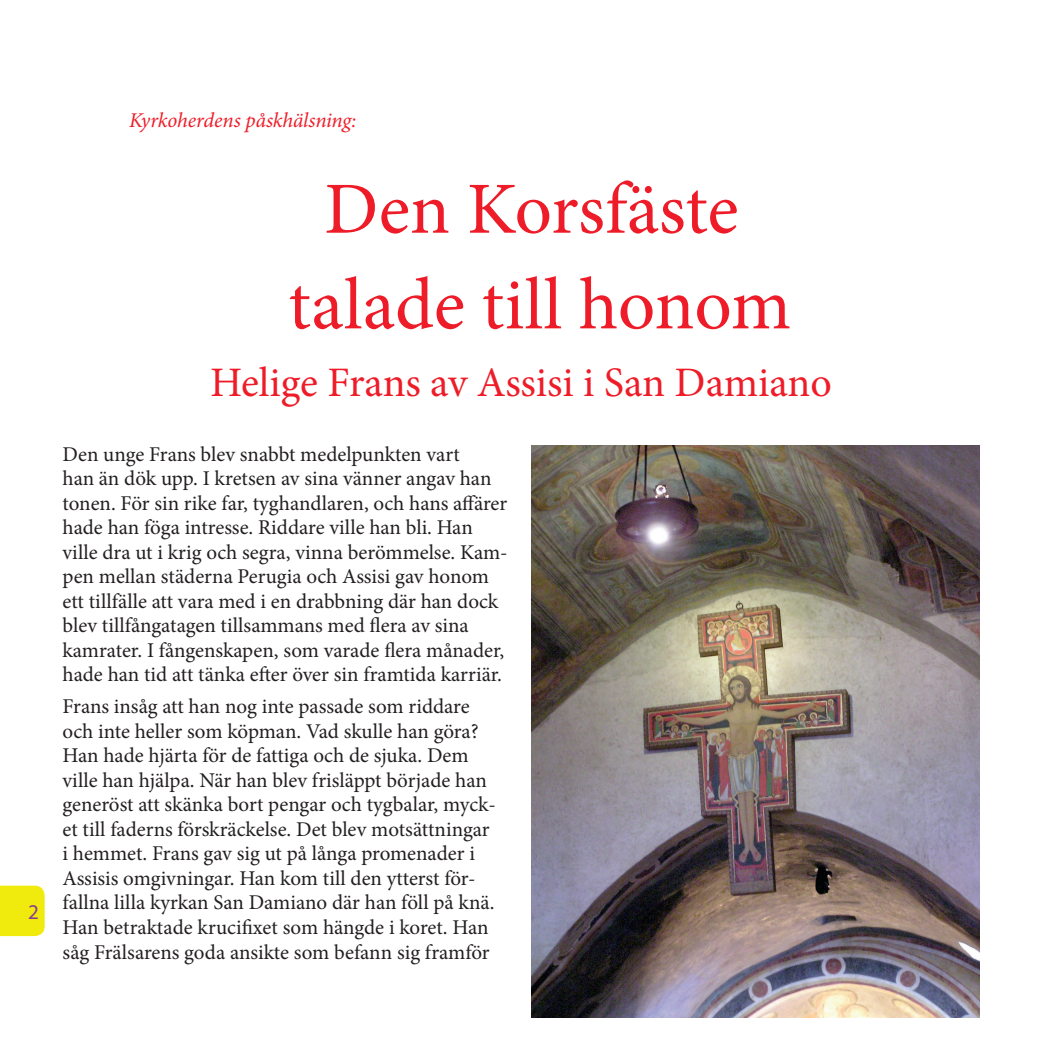
<style>
.page{position:relative;width:1042px;height:1042px;background:#fff}
.page>*{position:absolute;margin:0;border:0;box-sizing:border-box;transform-origin:0 0}
.t1{font:73.5px/95.5px "Minion Pro";color:#ee1c28;text-align:center}
.t2{font:42px "Minion Pro";letter-spacing:-.005em;color:#ee1c28}
.t3{font:21px/24.5px "Minion Pro";color:#231f20}
.t4{font:italic 21px "Minion Pro";letter-spacing:-.005em;color:#ee1c28}
.t5{font:21px "Myriad Pro";color:#893a90}
</style>
<div class="page">
<img style="left:531px;top:445px;width:448px;height:572px">
<div style="left:0;top:885px;width:45px;height:51px;background:#f0ea0d"></div>
<p class="t5" style="left:28px;top:899px;width:12px">2</p>
<p class="t4" style="left:129px;top:106px;width:229px">Kyrkoherdens påskhälsning:</p>
<h1 class="t1" style="left:288px;top:162px;width:504px">Den Korsfäste talade till honom</h1>
<h2 class="t2" style="left:210px;top:355px;width:623px">Helige Frans av Assisi i San Damiano</h2>
<p class="t3" style="left:63px;top:442px;width:447px">Den unge Frans blev snabbt medelpunkten vart<br>han än dök upp. I kretsen av sina vänner angav han tonen. För sin rike far, tyghandlaren, och hans affärer hade han föga intresse. Riddare ville han bli. Han ville dra ut i krig och segra, vinna berömmelse. Kam&shy;pen mellan städerna Perugia och Assisi gav honom ett tillfälle att vara med i en drabbning där han dock blev tillfångatagen tillsammans med flera av sina kamrater. I fångenskapen, som varade flera månader, hade han tid att tänka efter över sin framtida karriär.</p>
<p class="t3" style="left:63px;top:694px;width:435px">Frans insåg att han nog inte passade som riddare och inte heller som köpman. Vad skulle han göra?<br>Han hade hjärta för de fattiga och de sjuka. Dem ville han hjälpa. När han blev frisläppt började han generöst att skänka bort pengar och tygbalar, myck&shy;et till faderns förskräckelse. Det blev motsättningar i hemmet. Frans gav sig ut på långa promenader i Assisis omgivningar. Han kom till den ytterst för&shy;fallna lilla kyrkan San Damiano där han föll på knä.<br>Han betraktade krucifixet som hängde i koret. Han såg Frälsarens goda ansikte som befann sig framför</p>
</div>
